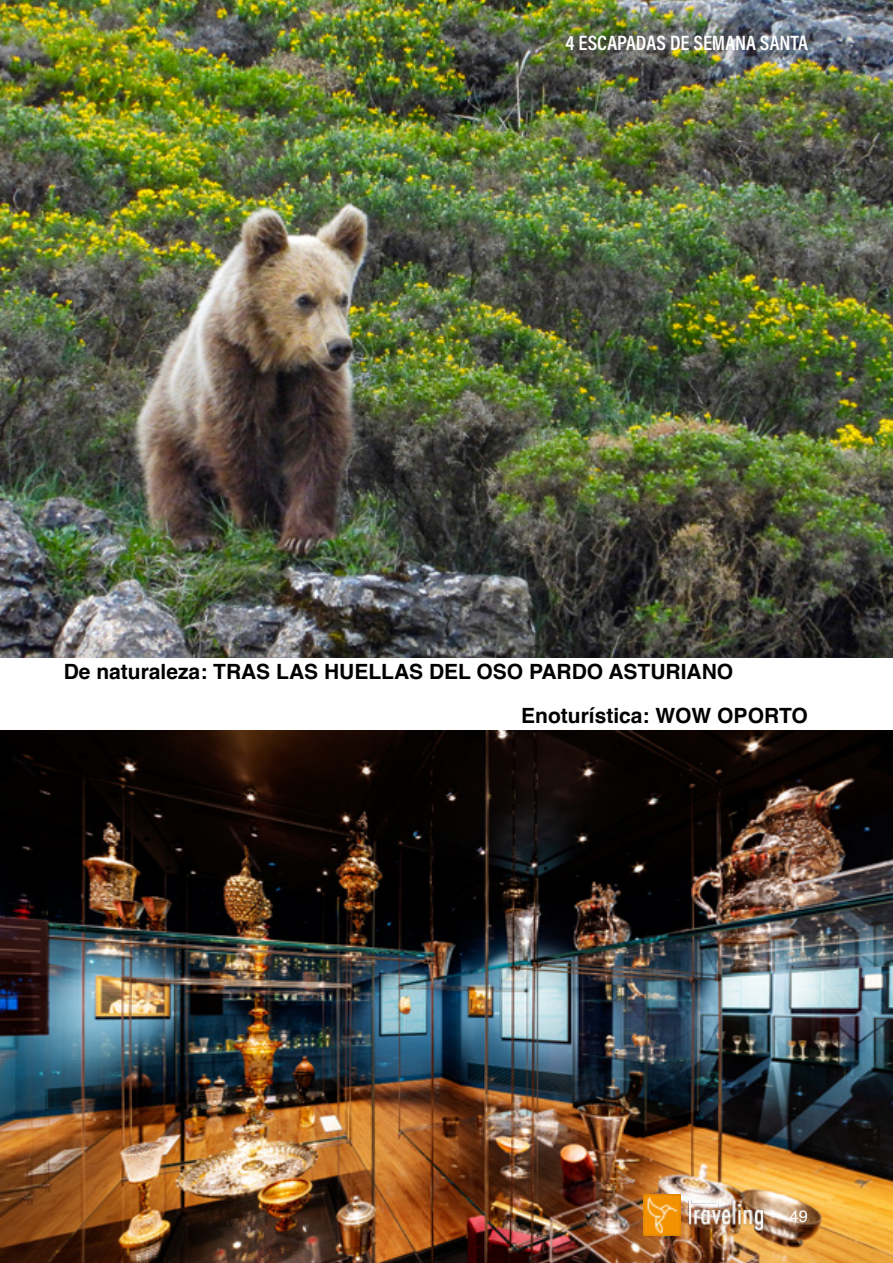
<style>
.page{position:relative;width:893px;height:1263px;background:#fff}
.page>*{position:absolute;margin:0;border:0;box-sizing:border-box;transform-origin:0 0}
.t1{font:700 21px/44.4px "Helvetica";color:#000}
.t2{font:21px "Acumin Variable Concept";color:#fff}
.t3{font:16.5px "Helvetica";color:#fff}
</style>
<div class="page">
<img style="left:0;top:0;width:893px;height:657px">
<img style="left:0;top:730px;width:893px;height:533px">
<img style="left:684px;top:1195px;width:84px;height:38px">
<img style="left:643px;top:1195px;width:38px;height:40px">
<p class="t2" style="left:566px;top:28px;width:244px">4 ESCAPADAS DE SEMANA SANTA</p>
<p class="t1" style="left:521px;top:651px;width:288px;text-indent:-457px">De naturaleza: TRAS LAS HUELLAS DEL OSO PARDO ASTURIANO<br>Enoturística: WOW OPORTO</p>
<p class="t3" style="left:779px;top:1204px;width:30px">- 49</p>
</div>
